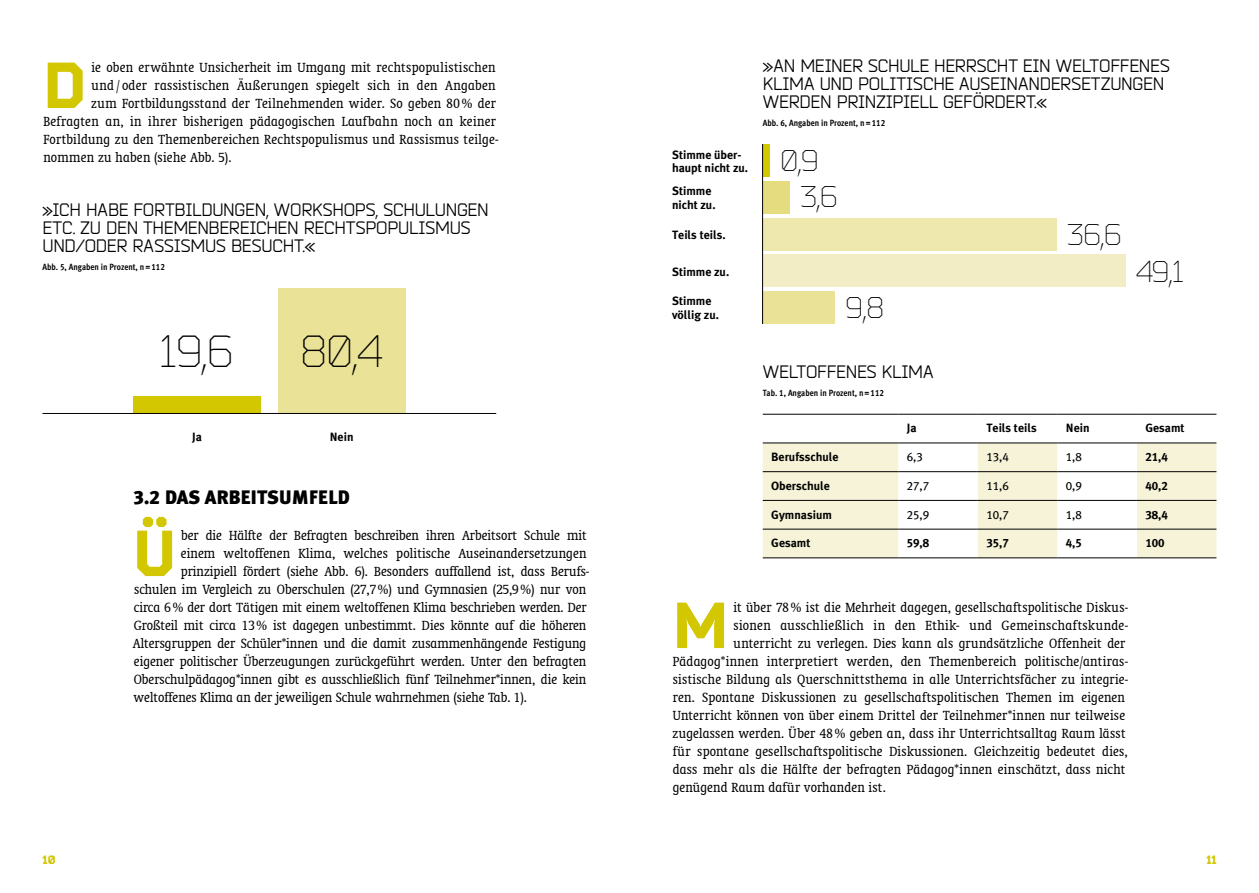
<style>
.page{position:relative;width:1259px;height:893px;background:#fff}
.page>*{position:absolute;margin:0;border:0;box-sizing:border-box;transform-origin:0 0}
.t1{font:900 64.05px "Bender";color:#d2c700}
.t2{font:300 45px "Bender";color:#000}
.t3{font:300 30px "Bender";color:#000}
.t4{font:900 19.5px "Meta Plus Lining";letter-spacing:-.01em;color:#000}
.t5{font:18px/18px "Bender";color:#000}
.t6{font:condensed 15px "Oranda BT";letter-spacing:.01em;color:#000}
.t7{font:condensed 15px "Oranda BT";letter-spacing:.03em;color:#000}
.t8{font:700 12px/13.5px "Meta Plus Lining";color:#000}
.t9{font:12px "Meta Plus Lining";color:#000}
.t10{font:900 12px "Bender";color:#d2c700}
.t11{font:9px "Meta Cond Bold LF";color:#000}
</style>
<div class="page">
<div style="left:763px;top:291px;width:72px;height:33px;background:#eae297"></div>
<div style="left:763px;top:254px;width:362px;height:33px;background:#f2edc4"></div>
<div style="left:763px;top:218px;width:294px;height:32px;background:#eee8ae"></div>
<div style="left:763px;top:181px;width:26px;height:33px;background:#e5dc80"></div>
<div style="left:763px;top:144px;width:6px;height:33px;background:#d2c700"></div>
<div style="left:278px;top:288px;width:127px;height:126px;background:#eae297"></div>
<div style="left:133px;top:396px;width:128px;height:18px;background:#d2c700"></div>
<hr style="left:43px;top:413px;width:453px;height:1px;background:#000">
<hr style="left:762px;top:144px;width:1px;height:180px;background:#000">
<svg style="left:763px;top:444px;width:453px;height:114px;fill:#f6f3d8"></svg>
<hr style="left:763px;top:414px;width:135px;height:1px;background:#000">
<hr style="left:898px;top:414px;width:80px;height:1px;background:#000">
<hr style="left:978px;top:414px;width:79px;height:1px;background:#000">
<hr style="left:1057px;top:414px;width:80px;height:1px;background:#000">
<hr style="left:1137px;top:414px;width:79px;height:1px;background:#000">
<hr style="left:763px;top:443px;width:135px;height:1px;background:#000">
<hr style="left:898px;top:443px;width:80px;height:1px;background:#000">
<hr style="left:978px;top:443px;width:79px;height:1px;background:#000">
<hr style="left:1057px;top:443px;width:80px;height:1px;background:#000">
<hr style="left:1137px;top:443px;width:79px;height:1px;background:#000">
<hr style="left:763px;top:471px;width:135px;height:1px;background:#000">
<hr style="left:898px;top:471px;width:80px;height:1px;background:#000">
<hr style="left:978px;top:471px;width:79px;height:1px;background:#000">
<hr style="left:1057px;top:471px;width:80px;height:1px;background:#000">
<hr style="left:1137px;top:471px;width:79px;height:1px;background:#000">
<hr style="left:763px;top:500px;width:135px;height:1px;background:#000">
<hr style="left:898px;top:500px;width:80px;height:1px;background:#000">
<hr style="left:978px;top:500px;width:79px;height:1px;background:#000">
<hr style="left:1057px;top:500px;width:80px;height:1px;background:#000">
<hr style="left:1137px;top:500px;width:79px;height:1px;background:#000">
<hr style="left:763px;top:529px;width:135px;height:1px;background:#000">
<hr style="left:898px;top:529px;width:80px;height:1px;background:#000">
<hr style="left:978px;top:529px;width:79px;height:1px;background:#000">
<hr style="left:1057px;top:529px;width:80px;height:1px;background:#000">
<hr style="left:1137px;top:529px;width:79px;height:1px;background:#000">
<hr style="left:763px;top:558px;width:135px;height:1px;background:#000">
<hr style="left:898px;top:558px;width:80px;height:1px;background:#000">
<hr style="left:978px;top:558px;width:79px;height:1px;background:#000">
<hr style="left:1057px;top:558px;width:80px;height:1px;background:#000">
<hr style="left:1137px;top:558px;width:79px;height:1px;background:#000">
<h1 class="t1" style="left:44px;top:46px;width:43px">D</h1>
<p class="t6" style="left:91px;top:59px;width:405px">ie oben erwähnte Unsicherheit im Umgang mit rechtspopulistischen</p>
<p class="t6" style="left:91px;top:77px;width:405px">und / oder rassistischen Äußerungen spiegelt sich in den Angaben</p>
<p class="t6" style="left:91px;top:95px;width:406px">zum Fortbildungsstand der Teilnehmenden wider. So geben 80 % der</p>
<p class="t6" style="left:43px;top:113px;width:454px">Befragten an, in ihrer bisherigen pädagogischen Laufbahn noch an keiner</p>
<p class="t6" style="left:43px;top:131px;width:457px">Fortbildung zu den Themenbereichen Rechtspopulismus und Rassismus teilge-</p>
<p class="t6" style="left:43px;top:149px;width:189px">nommen zu haben (siehe Abb. 5).</p>
<p class="t5" style="left:43px;top:201px;width:448px">»ICH HABE FORTBILDUNGEN, WORKSHOPS, SCHULUNGEN<br>ETC. ZU DEN THEMENBEREICHEN RECHTSPOPULISMUS<br>UND/ODER RASSISMUS BESUCHT.«</p>
<p class="t11" style="left:43px;top:262px;width:124px">Abb. 5, Angaben in Prozent, n=112</p>
<h2 class="t2" style="left:161px;top:324px;width:73px">19,6</h2>
<h2 class="t2" style="left:301px;top:324px;width:84px">80,4</h2>
<p class="t8" style="left:192px;top:430px;width:11px">Ja</p>
<p class="t8" style="left:330px;top:430px;width:25px">Nein</p>
<h3 class="t4" style="left:133px;top:486px;width:218px">3.2 DAS ARBEITSUMFELD</h3>
<h1 class="t1" style="left:134px;top:514px;width:43px">Ü</h1>
<p class="t6" style="left:181px;top:527px;width:407px">ber die Hälfte der Befragten beschreiben ihren Arbeitsort Schule mit</p>
<p class="t6" style="left:181px;top:545px;width:407px">einem weltoffenen Klima, welches politische Auseinandersetzungen</p>
<p class="t6" style="left:181px;top:563px;width:409px">prinzipiell fördert (siehe Abb. 6). Besonders auffallend ist, dass Berufs-</p>
<p class="t6" style="left:134px;top:581px;width:453px">schulen im Vergleich zu Oberschulen (27,7%) und Gymnasien (25,9%) nur von</p>
<p class="t6" style="left:134px;top:599px;width:454px">circa 6% der dort Tätigen mit einem weltoffenen Klima beschrieben werden. Der</p>
<p class="t6" style="left:134px;top:617px;width:454px">Großteil mit circa 13% ist dagegen unbestimmt. Dies könnte auf die höheren</p>
<p class="t6" style="left:133px;top:635px;width:455px">Altersgruppen der Schüler*innen und die damit zusammenhängende Festigung</p>
<p class="t6" style="left:134px;top:653px;width:454px">eigener politischer Überzeugungen zurückgeführt werden. Unter den befragten</p>
<p class="t6" style="left:134px;top:671px;width:454px">Oberschulpädagog*innen gibt es ausschließlich fünf Teilnehmer*innen, die kein</p>
<p class="t6" style="left:134px;top:689px;width:395px">weltoffenes Klima an der jeweiligen Schule wahrnehmen (siehe Tab. 1).</p>
<p class="t8" style="left:672px;top:148px;width:78px">Stimme über&shy;haupt nicht zu.</p>
<p class="t8" style="left:672px;top:184px;width:45px">Stimme nicht zu.</p>
<p class="t8" style="left:672px;top:228px;width:55px">Teils teils.</p>
<p class="t8" style="left:672px;top:265px;width:59px">Stimme zu.</p>
<p class="t8" style="left:672px;top:295px;width:48px">Stimme völlig zu.</p>
<p class="t5" style="left:763px;top:57px;width:408px">»AN MEINER SCHULE HERRSCHT EIN WELTOFFENES<br>KLIMA UND POLITISCHE AUSEINANDERSETZUNGEN<br>WERDEN PRINZIPIELL GEFÖRDERT.«</p>
<p class="t11" style="left:763px;top:118px;width:124px">Abb. 6, Angaben in Prozent, n=112</p>
<h3 class="t3" style="left:780px;top:142px;width:40px">0,9</h3>
<h3 class="t3" style="left:801px;top:179px;width:38px">3,6</h3>
<h3 class="t3" style="left:846px;top:290px;width:40px">9,8</h3>
<h3 class="t3" style="left:1068px;top:216px;width:55px">36,6</h3>
<h3 class="t3" style="left:1136px;top:253px;width:49px">49,1</h3>
<p class="t5" style="left:763px;top:363px;width:172px">WELTOFFENES KLIMA</p>
<p class="t11" style="left:763px;top:388px;width:123px">Tab. 1, Angaben in Prozent, n=112</p>
<p class="t8" style="left:907px;top:421px;width:11px">Ja</p>
<p class="t8" style="left:986px;top:421px;width:52px">Teils teils</p>
<p class="t8" style="left:1066px;top:421px;width:25px">Nein</p>
<p class="t8" style="left:1145px;top:421px;width:41px">Gesamt</p>
<p class="t8" style="left:771px;top:450px;width:69px">Berufsschule</p>
<p class="t9" style="left:907px;top:450px;width:18px">6,3</p>
<p class="t9" style="left:986px;top:450px;width:24px">13,4</p>
<p class="t9" style="left:1066px;top:450px;width:18px">1,8</p>
<p class="t8" style="left:1145px;top:450px;width:24px">21,4</p>
<p class="t8" style="left:771px;top:479px;width:60px">Oberschule</p>
<p class="t9" style="left:907px;top:479px;width:24px">27,7</p>
<p class="t9" style="left:986px;top:479px;width:24px">11,6</p>
<p class="t9" style="left:1066px;top:479px;width:18px">0,9</p>
<p class="t8" style="left:1145px;top:479px;width:24px">40,2</p>
<p class="t8" style="left:771px;top:508px;width:62px">Gymnasium</p>
<p class="t9" style="left:907px;top:507px;width:24px">25,9</p>
<p class="t9" style="left:986px;top:507px;width:24px">10,7</p>
<p class="t9" style="left:1066px;top:507px;width:18px">1,8</p>
<p class="t8" style="left:1145px;top:508px;width:24px">38,4</p>
<p class="t8" style="left:771px;top:536px;width:41px">Gesamt</p>
<p class="t8" style="left:907px;top:536px;width:24px">59,8</p>
<p class="t8" style="left:986px;top:536px;width:24px">35,7</p>
<p class="t8" style="left:1066px;top:536px;width:18px">4,5</p>
<p class="t8" style="left:1145px;top:536px;width:21px">100</p>
<h1 class="t1" style="left:673px;top:586px;width:56px">M</h1>
<p class="t6" style="left:733px;top:599px;width:395px">it über 78% ist die Mehrheit dagegen, gesellschaftspolitische Diskus-</p>
<p class="t7" style="left:733px;top:617px;width:395px">sionen ausschließlich in den Ethik- und Gemeinschaftskunde-</p>
<p class="t6" style="left:733px;top:635px;width:393px">unterricht zu verlegen. Dies kann als grundsätzliche Offenheit der</p>
<p class="t6" style="left:673px;top:653px;width:457px">Pädagog*innen interpretiert werden, den Themenbereich politische/antiras-</p>
<p class="t6" style="left:673px;top:671px;width:457px">sistische Bildung als Querschnittsthema in alle Unterrichtsfächer zu integrie-</p>
<p class="t6" style="left:673px;top:689px;width:453px">ren. Spontane Diskussionen zu gesellschaftspolitischen Themen im eigenen</p>
<p class="t6" style="left:673px;top:707px;width:454px">Unterricht können von über einem Drittel der Teilnehmer*innen nur teilweise</p>
<p class="t6" style="left:672px;top:725px;width:454px">zugelassen werden. Über 48% geben an, dass ihr Unterrichtsalltag Raum lässt</p>
<p class="t6" style="left:673px;top:743px;width:456px">für spontane gesellschaftspolitische Diskussionen. Gleichzeitig bedeutet dies,</p>
<p class="t6" style="left:673px;top:761px;width:454px">dass mehr als die Hälfte der befragten Pädagog*innen einschätzt, dass nicht</p>
<p class="t6" style="left:673px;top:779px;width:215px">genügend Raum dafür vorhanden ist.</p>
<p class="t10" style="left:43px;top:852px;width:15px">10</p>
<p class="t10" style="left:1206px;top:852px;width:12px">11</p>
</div>
